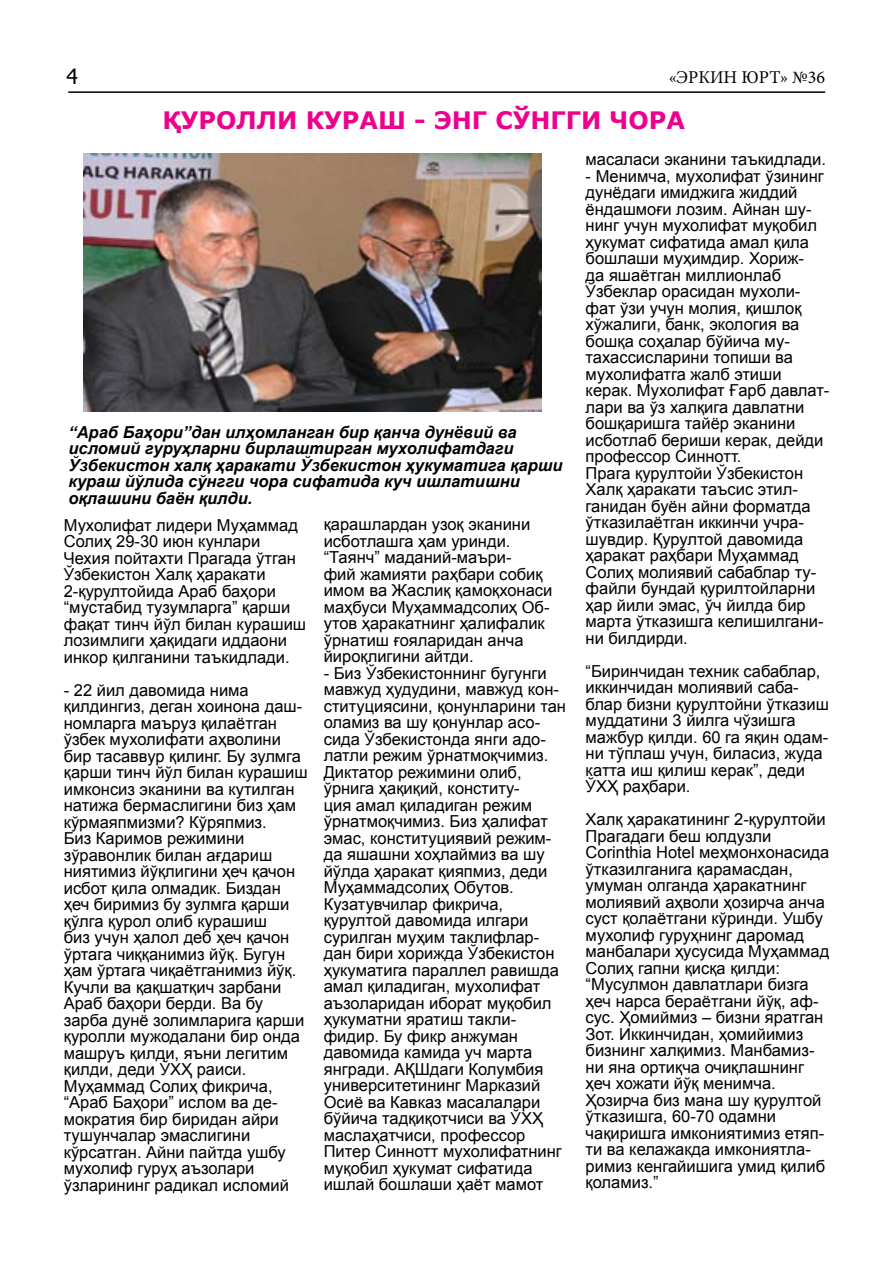
<style>
.page{position:relative;width:893px;height:1263px;background:#fff}
.page>*{position:absolute;margin:0;border:0;box-sizing:border-box;transform-origin:0 0}
.t1{font:700 24px "Verdana";color:#ec008c}
.t2{font:21px "Tahoma";color:#000}
.t3{font:18px "Minion Pro";color:#000}
.t4{font:16.5px/16.5px "Arial";color:#000}
.t5{font:italic 700 16.5px/16.5px "Arial";color:#000}
</style>
<div class="page">
<hr style="left:68px;top:91px;width:757px;height:2px;background:#000">
<img style="left:84px;top:153px;width:457px;height:259px">
<p class="t2" style="left:67px;top:62px;width:13px">4</p>
<p class="t3" style="left:669px;top:65px;width:158px">«ЭРКИН ЮРТ» №36</p>
<h1 class="t1" style="left:162px;top:103px;width:39px">Қуролли</h1>
<h1 class="t1" style="left:306px;top:103px;width:19px">кура</h1>
<h1 class="t1" style="left:378px;top:103px;width:136px">ш - ЭНГ сўнгги</h1>
<h1 class="t1" style="left:610px;top:103px;width:39px">чора</h1>
<p class="t4" style="left:586px;top:151px;width:242px">масаласи эканини таъкидлади.</p>
<p class="t4" style="left:586px;top:168px;width:245px">- Менимча, мухолифат ўзининг дунёдаги имиджига жиддий ёндашмоғи лозим. Айнан шу&shy;нинг учун мухолифат муқобил ҳукумат сифатида амал қила бошлаши муҳимдир. Хориж-<br>да яшаётган миллионлаб<br>Ўзбеклар орасидан мухоли&shy;фат ўзи учун молия, қишлоқ хўжалиги, банк, экология ва бошқа соҳалар бўйича му&shy;тахассисларини топиши ва мухолифатга жалб этиши керак. Мухолифат Ғарб давлат&shy;лари ва ўз халқига давлатни бошқаришга тайёр эканини исботлаб бериши керак, дейди профессор Синнотт.<br>Прага қурултойи Ўзбекистон<br>Халқ ҳаракати таъсис этил&shy;ганидан буён айни форматда ўтказилаётган иккинчи учра&shy;шувдир. Қурултой давомида ҳаракат раҳбари Муҳаммад<br>Солиҳ молиявий сабаблар ту&shy;файли бундай қурилтойларни ҳар йили эмас, ўч йилда бир марта ўтказишга келишилгани&shy;ни билдирди.</p>
<p class="t4" style="left:586px;top:663px;width:245px">“Биринчидан техник сабаблар, иккинчидан молиявий саба&shy;блар бизни қурултойни ўтказиш муддатини 3 йилга чўзишга мажбур қилди. 60 га яқин одам&shy;ни тўплаш учун, биласиз, жуда катта иш қилиш керак”, деди<br>ЎХҲ раҳбари.</p>
<p class="t4" style="left:586px;top:811px;width:245px">Халқ ҳаракатининг 2-қурултойи<br>Прагадаги беш юлдузли<br>Corinthia Hotel меҳмонхонасида ўтказилганига қарамасдан, умуман олганда ҳаракатнинг молиявий аҳволи ҳозирча анча суст қолаётгани кўринди. Ушбу мухолиф гуруҳнинг даромад манбалари ҳусусида Муҳаммад<br>Солиҳ гапни қисқа қилди: “Мусулмон давлатлари бизга ҳеч нарса бераётгани йўқ, аф&shy;сус. Ҳомиймиз – бизни яратган<br>Зот. Иккинчидан, ҳомийимиз бизнинг халқимиз. Манбамиз&shy;ни яна ортиқча очиқлашнинг ҳеч хожати йўқ менимча.<br>Ҳозирча биз мана шу қурултой ўтказишга, 60-70 одамни чақиришга имкониятимиз етяп&shy;ти ва келажакда имкониятла&shy;римиз кенгайишига умид қилиб қоламиз.”</p>
<p class="t5" style="left:68px;top:424px;width:496px">“Араб Баҳори”дан илҳомланган бир қанча дунёвий ва исломий гуруҳларни бирлаштирган мухолифатдаги Ўзбекистон халқ ҳаракати Ўзбекистон ҳукуматига қарши кураш йўлида сўнгги чора сифатида куч ишлатишни оқлашини баён қилди.</p>
<p class="t4" style="left:64px;top:517px;width:244px">Мухолифат лидери Муҳаммад<br>Солиҳ 29-30 июн кунлари<br>Чехия пойтахти Прагада ўтган<br>Ўзбекистон Халқ ҳаракати<br>2-қурултойида Араб баҳори “мустабид тузумларга” қарши фақат тинч йўл билан курашиш лозимлиги ҳақидаги иддаони инкор қилганини таъкидлади.</p>
<p class="t4" style="left:64px;top:682px;width:245px">- 22 йил давомида нима қилдингиз, деган хоинона даш&shy;номларга маъруз қилаётган ўзбек мухолифати аҳволини бир тасаввур қилинг. Бу зулмга қарши тинч йўл билан курашиш имконсиз эканини ва кутилган натижа бермаслигини биз ҳам кўрмаяпмизми? Кўряпмиз.<br>Биз Каримов режимини зўравонлик билан ағдариш ниятимиз йўқлигини ҳеч қачон исбот қила олмадик. Биздан ҳеч биримиз бу зулмга қарши қўлга қурол олиб курашиш<br>биз учун ҳалол деб ҳеч қачон ўртага чиққанимиз йўқ. Бугун ҳам ўртага чиқаётганимиз йўқ.<br>Кучли ва қақшатқич зарбани<br>Араб баҳори берди. Ва бу зарба дунё золимларига қарши қуролли мужодалани бир онда машруъ қилди, яъни легитим қилди, деди ЎХҲ раиси.<br>Муҳаммад Солиҳ фикрича, “Араб Баҳори” ислом ва де&shy;мократия бир биридан айри тушунчалар эмаслигини кўрсатган. Айни пайтда ушбу мухолиф гуруҳ аъзолари ўзларининг радикал исломий</p>
<p class="t4" style="left:324px;top:516px;width:230px">қарашлардан узоқ эканини исботлашга ҳам уринди. “Таянч” маданий-маъри-<br>фий жамияти раҳбари собиқ имом ва Жаслиқ қамоқхонаси маҳбуси Муҳаммадсолиҳ Об&shy;утов ҳаракатнинг ҳалифалик ўрнатиш ғояларидан анча йироқлигини айтди.</p>
<p class="t4" style="left:324px;top:665px;width:244px">- Биз Ўзбекистоннинг бугунги мавжуд ҳудудини, мавжуд кон&shy;ституциясини, қонунларини тан оламиз ва шу қонунлар асо&shy;сида Ўзбекистонда янги адо&shy;латли режим ўрнатмоқчимиз.<br>Диктатор режимини олиб, ўрнига ҳақиқий, конститу-<br>ция амал қиладиган режим ўрнатмоқчимиз. Биз ҳалифат эмас, конституциявий режим&shy;да яшашни хоҳлаймиз ва шу йўлда ҳаракат қияпмиз, деди<br>Муҳаммадсолиҳ Обутов.<br>Кузатувчилар фикрича, қурултой давомида илгари сурилган муҳим таклифлар&shy;дан бири хорижда Ўзбекистон ҳукуматига параллел равишда амал қиладиган, мухолифат аъзоларидан иборат муқобил ҳукуматни яратиш такли&shy;фидир. Бу фикр анжуман давомида камида уч марта янгради. АҚШдаги Колумбия университетининг Марказий<br>Осиё ва Кавказ масалалари бўйича тадқиқотчиси ва ЎХҲ маслаҳатчиси, профессор<br>Питер Синнотт мухолифатнинг муқобил ҳукумат сифатида ишлай бошлаши ҳаёт мамот</p>
</div>
